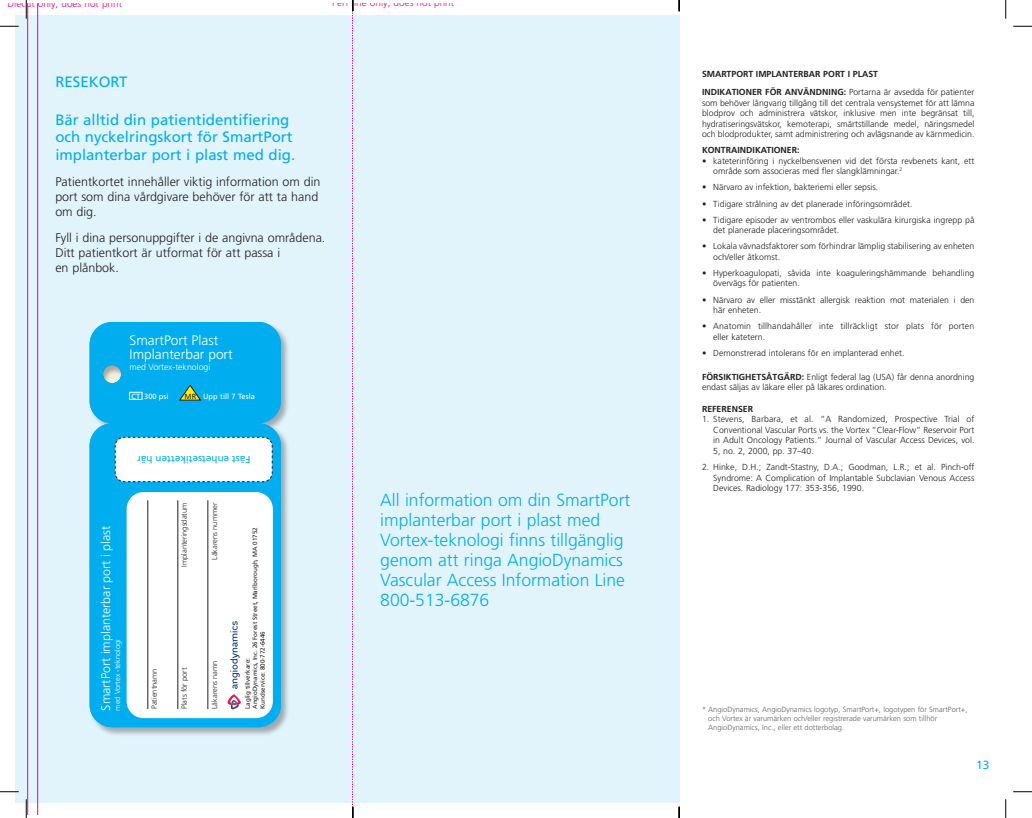
<style>
.page{position:relative;width:1032px;height:818px;background:#fff}
.page>*{position:absolute;margin:0;border:0;box-sizing:border-box;transform-origin:0 0}
.InteriorHeads{font:300 17.5px/20px "Frutiger LT Std";color:#00aeef}
.t1{font:15px/17.5px "Frutiger LT Std";color:#00aeef}
.t2{font:300 13.75px "Frutiger LT Std";color:#fff}
.t3{font:300 12.5px/15px "Frutiger LT Std";color:#231f20}
.t4{font:300 12.5px "Frutiger LT Std";color:#fff}
.t5{font:11.88px "Frutiger LT Std";color:#00aeef}
.page_headline{font:300 10px "Frutiger LT Std";color:#ed028c}
.t6{font:10px "Frutiger LT Std";color:#00aeef}
.body_back_indent{font:300 8.75px/10.5px "Frutiger LT Std";color:#231f20}
.body_back{font:300 8.75px/10.5px "Frutiger LT Std";color:#231f20;text-align:justify}
.header_back{font:700 8.75px "Frutiger LT Std";color:#231f20}
.t7{font:300 8.75px "Frutiger LT Std";color:#fff}
.footnote{font:300 7.5px/9px "Frutiger LT Std";color:#636366}
.t8{font:300 7.5px "Frutiger LT Std";color:#231f20}
.copyright_Line{font:7.5px "Frutiger LT Std";color:#fff}
.t9{font:300 7.5px "Frutiger LT Std";color:#fff}
.t10{font:6.25px/7.5px "Frutiger LT Std";color:#231f20}
.s1{color:#231f20}
.s2{font-weight:700}
</style>
<div class="page">
<div style="left:15px;top:15px;width:664px;height:787px;background:#e1f4fc"></div>
<hr style="left:37px;top:4px;width:1px;height:810px;background:#ed028c">
<div style="left:89px;top:321px;width:201px;height:415px;background:#231f20;opacity:.35"></div>
<div style="left:90px;top:322px;width:191px;height:405px;background:#00aeef"></div>
<svg style="left:179px;top:385px;width:22px;height:15px"></svg>
<div style="left:130px;top:392px;width:12px;height:7px;background:#00aeef"></div>
<div style="left:129px;top:392px;width:13px;height:7px;border:1px solid #fff"></div>
<div style="left:103px;top:365px;width:20px;height:20px;background:#231f20;opacity:.35"></div>
<svg style="left:115px;top:436px;width:158px;height:46px;background:#eff6f8"></svg>
<div style="left:127px;top:492px;width:146px;height:226px;background:#fff;border-radius:17px"></div>
<hr style="left:147px;top:500px;width:1px;height:209px;background:#231f20">
<hr style="left:177px;top:500px;width:1px;height:209px;background:#231f20">
<hr style="left:207px;top:500px;width:1px;height:209px;background:#231f20">
<hr style="left:27px;top:4px;width:1px;height:810px;background:#ed028c">
<svg style="left:227px;top:694px;width:14px;height:15px"></svg>
<svg style="left:230px;top:621px;width:10px;height:67px"></svg>
<svg style="left:0;top:25px;width:19px;height:2px"></svg>
<svg style="left:1013px;top:25px;width:18px;height:2px"></svg>
<svg style="left:0;top:791px;width:19px;height:1px"></svg>
<svg style="left:1013px;top:791px;width:18px;height:1px"></svg>
<svg style="left:25px;top:0;width:2px;height:19px"></svg>
<svg style="left:25px;top:799px;width:2px;height:19px"></svg>
<svg style="left:1005px;top:0;width:1px;height:19px"></svg>
<svg style="left:1005px;top:799px;width:1px;height:19px"></svg>
<svg style="left:352px;top:0;width:1px;height:818px"></svg>
<svg style="left:678px;top:0;width:2px;height:11px"></svg>
<svg style="left:678px;top:806px;width:2px;height:12px"></svg>
<p class="page_headline" style="left:8px;top:-3px;width:116px">Diecut only; does not print</p>
<p class="page_headline" style="left:332px;top:-3px;width:123px">Perf line only; does not print</p>
<p class="t1" style="left:55px;top:73px;width:74px">RESEKORT</p>
<p class="t1" style="left:55px;top:111px;width:241px">Bär alltid din patientidentifiering och nyckelringskort för SmartPort implanterbar port i plast med dig.</p>
<p class="t3" style="left:55px;top:174px;width:266px">Patientkortet innehåller viktig information om din port som dina vårdgivare behöver för att ta hand om dig.</p>
<p class="t3" style="left:55px;top:231px;width:271px">Fyll i dina personuppgifter i de angivna områdena.<br>Ditt patientkort är utformat för att passa i<br>en plånbok.</p>
<p class="t2" style="left:130px;top:332px;width:90px">SmartPort Plast</p>
<p class="t2" style="left:130px;top:346px;width:105px">Implanterbar port</p>
<p class="t7" style="left:130px;top:362px;width:82px">med Vortex-teknologi</p>
<p class="copyright_Line" style="left:144px;top:391px;width:26px">300 psi</p>
<p class="copyright_Line" style="left:131px;top:391px;width:10px">CT</p>
<p class="copyright_Line" style="left:185px;top:391px;width:72px"><span class="s1">MR</span> Upp till 7 Tesla</p>
<p class="t6" style="left:250px;top:465px;width:115px;rotate:-180deg">Fäst enhetsetiketten här</p>
<p class="t4" style="left:99px;top:710px;width:186px;rotate:-90deg">SmartPort implanterbar port i plast</p>
<p class="t9" style="left:113px;top:710px;width:73px;rotate:-90deg">med Vortex -teknologi</p>
<p class="t8" style="left:180px;top:567px;width:66px;rotate:-90deg">Implanteringsdatum</p>
<p class="t8" style="left:210px;top:559px;width:58px;rotate:-90deg">Läkarens nummer</p>
<p class="t8" style="left:150px;top:709px;width:42px;rotate:-90deg">Patientnamn</p>
<p class="t8" style="left:180px;top:709px;width:43px;rotate:-90deg">Plats för port</p>
<p class="t8" style="left:210px;top:709px;width:50px;rotate:-90deg">Läkarens namn</p>
<p class="t10" style="left:244px;top:708px;width:183px;rotate:-90deg">Laglig tillverkare:<br>AngioDynamics, Inc. 26 Forest Street, Marlborough, MA 01752</p>
<p class="t10" style="left:259px;top:708px;width:79px;rotate:-90deg">Kundservice: 800-772-6446</p>
<p class="InteriorHeads" style="left:380px;top:490px;width:251px">All information om din SmartPort implanterbar port i plast med<br>Vortex-teknologi finns tillgänglig genom att ringa AngioDynamics<br>Vascular Access Information Line<br>800-513-6876</p>
<p class="header_back" style="left:702px;top:69px;width:178px">SMARTPORT IMPLANTERBAR PORT I PLAST</p>
<p class="body_back" style="left:702px;top:87px;width:274px"><span class="s2">INDIKATIONER FÖR ANVÄNDNING:</span> Portarna är avsedda för patienter som behöver långvarig tillgång till det centrala vensystemet för att lämna blodprov och administrera vätskor, inklusive men inte begränsat till, hydratiseringsvätskor, kemoterapi, smärtstillande medel, näringsmedel och blodprodukter, samt administrering och avlägsnande av kärnmedicin.</p>
<p class="header_back" style="left:702px;top:145px;width:99px">KONTRAINDIKATIONER:</p>
<p class="body_back_indent" style="left:713px;top:156px;width:262px;text-indent:-11px">• kateterinföring i nyckelbensvenen vid det första revbenets kant, ett område som associeras med fler slangklämningar.<sup>2</sup></p>
<p class="body_back_indent" style="left:702px;top:182px;width:178px">• Närvaro av infektion, bakteriemi eller sepsis.</p>
<p class="body_back_indent" style="left:702px;top:198px;width:212px">• Tidigare strålning av det planerade införingsområdet.</p>
<p class="body_back_indent" style="left:713px;top:214px;width:262px;text-indent:-11px">• Tidigare episoder av ventrombos eller vaskulära kirurgiska ingrepp på det planerade placeringsområdet.</p>
<p class="body_back_indent" style="left:713px;top:241px;width:263px;text-indent:-11px">• Lokala vävnadsfaktorer som förhindrar lämplig stabilisering av enheten och/eller åtkomst.</p>
<p class="body_back_indent" style="left:713px;top:268px;width:263px;text-indent:-11px">• Hyperkoagulopati, såvida inte koaguleringshämmande behandling övervägs för patienten.</p>
<p class="body_back_indent" style="left:713px;top:294px;width:263px;text-indent:-11px">• Närvaro av eller misstänkt allergisk reaktion mot materialen i den här enheten.</p>
<p class="body_back_indent" style="left:713px;top:321px;width:262px;text-indent:-11px">• Anatomin tillhandahåller inte tillräckligt stor plats för porten eller katetern.</p>
<p class="body_back_indent" style="left:702px;top:348px;width:204px">• Demonstrerad intolerans för en implanterad enhet.</p>
<p class="body_back" style="left:702px;top:371px;width:274px"><span class="s2">FÖRSIKTIGHETSÅTGÄRD:</span> Enligt federal lag (USA) får denna anordning endast säljas av läkare eller på läkares ordination.</p>
<p class="header_back" style="left:702px;top:403px;width:53px">REFERENSER</p>
<p class="body_back_indent" style="left:713px;top:414px;width:263px;text-align:justify;text-indent:-11px">1. Stevens, Barbara, et al. ”A Randomized, Prospective Trial of Conventional Vascular Ports vs. the Vortex ”Clear-Flow” Reservoir Port in Adult Oncology Patients.” Journal of Vascular Access Devices, vol.<br>5, no. 2, 2000, pp. 37–40.</p>
<p class="body_back_indent" style="left:713px;top:462px;width:263px;text-align:justify;text-indent:-11px">2. Hinke, D.H.; Zandt-Stastny, D.A.; Goodman, L.R.; et al. Pinch-off Syndrome: A Complication of Implantable Subclavian Venous Access Devices. Radiology 177: 353-356, 1990.</p>
<p class="footnote" style="left:708px;top:705px;width:261px;text-indent:-6px">* AngioDynamics, AngioDynamics logotyp, SmartPort+, logotypen för SmartPort+, och Vortex är varumärken och/eller registrerade varumärken som tillhör<br>AngioDynamics, Inc., eller ett dotterbolag.</p>
<p class="t5" style="left:975px;top:757px;width:15px">13</p>
</div>
